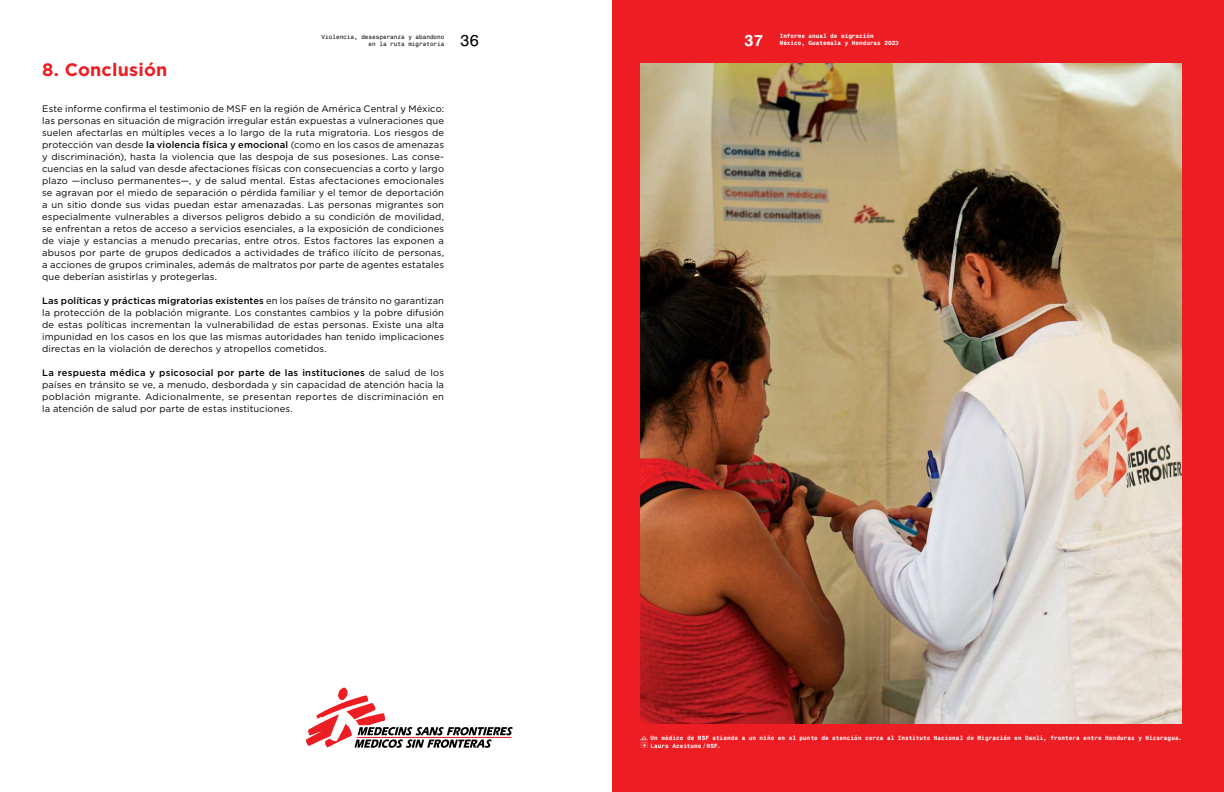
<style>
.page{position:relative;width:1224px;height:792px;background:#fff}
.page>*{position:absolute;margin:0;border:0;box-sizing:border-box;transform-origin:0 0}
.t1{font:700 18px "Gotham";letter-spacing:.01em;color:#ed1d24}
.t2{font:700 16px "Monospace 821 BT";color:#fff}
.t3{font:16px "Monospace 821 BT";color:#000}
.t4{font:9.4px/12px "Gotham HTF";letter-spacing:.015em;color:#000;text-align:justify}
.t5{font:700 6px/7.4px "Monospace 821 BT";letter-spacing:.01em;color:#fff}
.t6{font:6px/7px "Monospace 821 BT";color:#000;text-align:right}
.s1{font-weight:500}
</style>
<div class="page">
<div style="left:612px;top:0;width:612px;height:792px;background:#ed1d24"></div>
<svg style="left:306px;top:688px;width:207px;height:60px"></svg>
<svg style="left:640px;top:736px;width:8px;height:12px"></svg>
<img style="left:640px;top:64px;width:541px;height:660px">
<p class="t6" style="left:322px;top:33px;width:124px">Violencia, desesperanza y abandono en la ruta migratoria</p>
<h2 class="t3" style="left:460px;top:30px;width:21px">36</h2>
<h1 class="t1" style="left:42px;top:59px;width:127px">8. Conclusión</h1>
<p class="t4" style="left:42px;top:102px;width:403px">Este informe confirma el testimonio de MSF en la región de América Central y México: las personas en situación de migración irregular están expuestas a vulneraciones que suelen afectarlas en múltiples veces a lo largo de la ruta migratoria. Los riesgos de protección van desde <span class="s1">la violencia física y emocional</span> (como en los casos de amenazas y discriminación), hasta la violencia que las despoja de sus posesiones. Las conse&shy;cuencias en la salud van desde afectaciones físicas con consecuencias a corto y largo plazo —incluso permanentes—, y de salud mental. Estas afectaciones emocionales se agravan por el miedo de separación o pérdida familiar y el temor de deportación a un sitio donde sus vidas puedan estar amenazadas. Las personas migrantes son especialmente vulnerables a diversos peligros debido a su condición de movilidad, se enfrentan a retos de acceso a servicios esenciales, a la exposición de condiciones de viaje y estancias a menudo precarias, entre otros. Estos factores las exponen a abusos por parte de grupos dedicados a actividades de tráfico ilícito de personas, a acciones de grupos criminales, además de maltratos por parte de agentes estatales que deberían asistirlas y protegerlas.</p>
<p class="t4" style="left:42px;top:294px;width:403px"><span class="s1">Las políticas y prácticas migratorias existentes</span> en los países de tránsito no garantizan la protección de la población migrante. Los constantes cambios y la pobre difusión de estas políticas incrementan la vulnerabilidad de estas personas. Existe una alta impunidad en los casos en los que las mismas autoridades han tenido implicaciones directas en la violación de derechos y atropellos cometidos.</p>
<p class="t4" style="left:42px;top:366px;width:403px"><span class="s1">La respuesta médica y psicosocial por parte de las instituciones</span> de salud de los países en tránsito se ve, a menudo, desbordada y sin capacidad de atención hacia la población migrante. Adicionalmente, se presentan reportes de discriminación en la atención de salud por parte de estas instituciones.</p>
<p class="t5" style="left:780px;top:33px;width:95px">Informe anual de migración</p>
<h2 class="t2" style="left:744px;top:30px;width:21px">37</h2>
<p class="t5" style="left:780px;top:40px;width:121px">México, Guatemala y Honduras 2023</p>
<p class="t5" style="left:650px;top:735px;width:533px">Un médico de MSF atiende a un niño en el punto de atención cerca al Instituto Nacional de Migración en Danlí, frontera entre Honduras y Nicaragua.<br>Laura Aceituno/MSF.</p>
</div>
